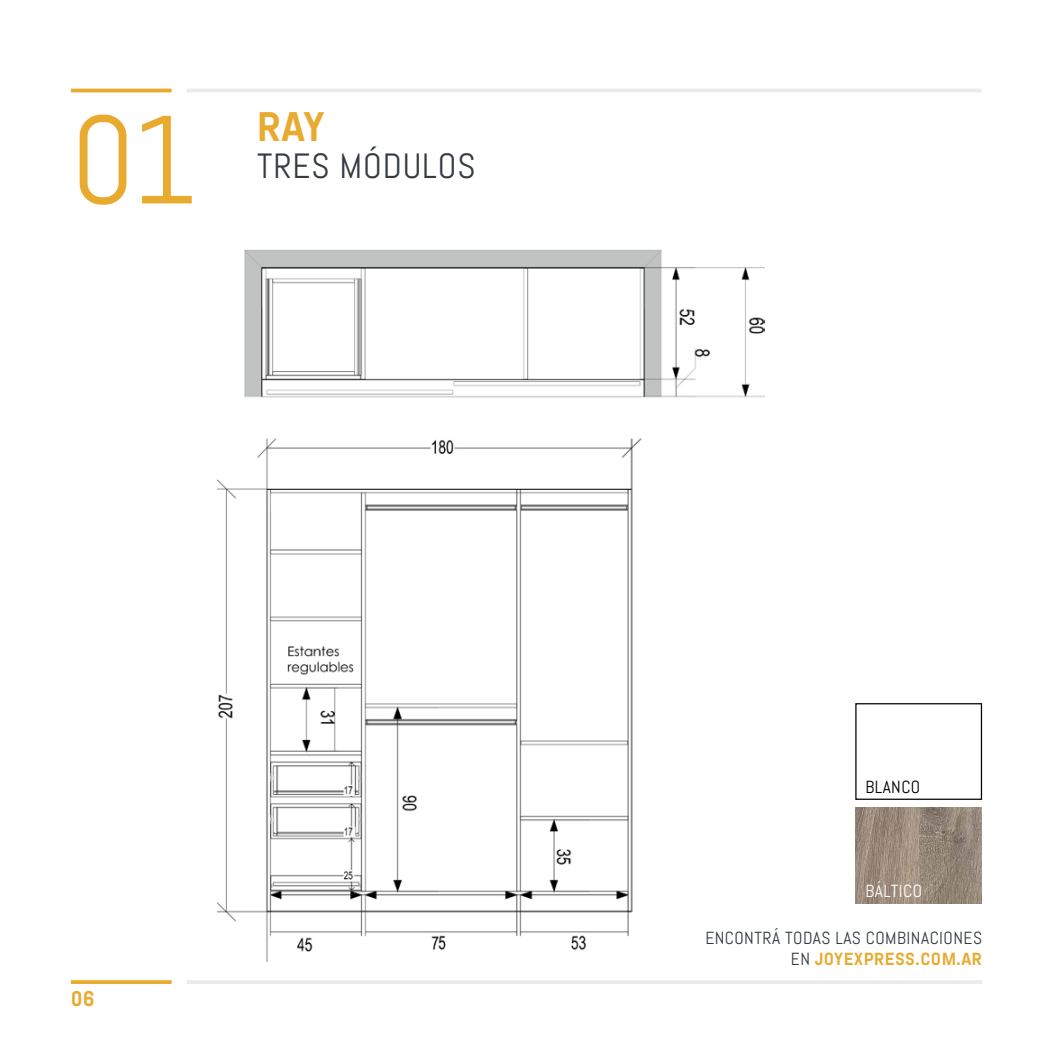
<style>
.page{position:relative;width:1053px;height:1053px;background:#fff}
.page>*{position:absolute;margin:0;border:0;box-sizing:border-box;transform-origin:0 0}
.t1{font:125px "Abel Pro";color:#e8ab30}
.t2{font:700 41.25px "Abel Pro";color:#e8ab30}
.t3{font:35px "Abel Pro";letter-spacing:.025em;color:#363b42}
.t4{font:700 21.25px "Abel Pro";color:#e8ab30}
.t5{font:17.5px/21px "Abel Pro";letter-spacing:.025em;color:#363b42;text-align:right}
.t6{font:17.5px "Abel Pro";letter-spacing:.025em;color:#fefefe}
.t7{font:17.5px "Abel Pro";letter-spacing:.025em;color:#000}
.s1{font-weight:700;color:#e8ab30}
</style>
<div class="page">
<hr style="left:187px;top:980px;width:794px;height:3px;background:#ebebec">
<hr style="left:71px;top:980px;width:101px;height:3px;background:#e8ab30">
<img style="left:217px;top:249px;width:547px;height:712px">
<hr style="left:71px;top:89px;width:101px;height:3px;background:#e8ab30">
<hr style="left:187px;top:89px;width:794px;height:3px;background:#ebebec">
<img style="left:855px;top:807px;width:126px;height:96px">
<h1 class="t1" style="left:71px;top:81px;width:127px">01</h1>
<h2 class="t2" style="left:257px;top:98px;width:69px">RAY</h2>
<h3 class="t3" style="left:257px;top:144px;width:220px">TRES MÓDULOS</h3>
<p class="t4" style="left:71px;top:983px;width:25px">06</p>
<p class="t7" style="left:865px;top:775px;width:56px">BLANCO</p>
<p class="t6" style="left:865px;top:879px;width:58px">BÁLTICO</p>
<p class="t5" style="left:705px;top:927px;width:278px">ENCONTRÁ TODAS LAS COMBINACIONES<br>EN <span class="s1">JOYEXPRESS.COM.AR</span></p>
</div>
